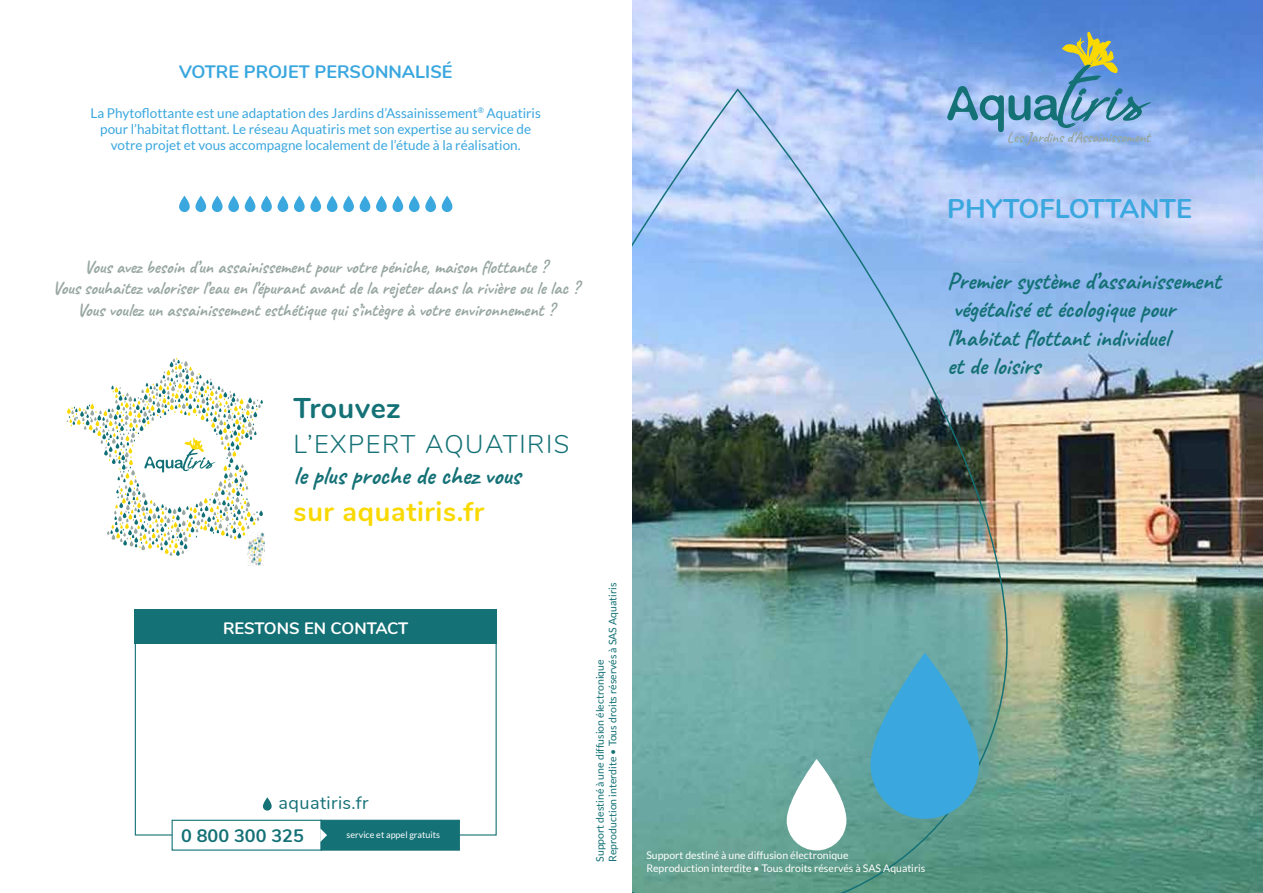
<style>
.page{position:relative;width:1263px;height:893px;background:#fff}
.page>*{position:absolute;margin:0;border:0;box-sizing:border-box;transform-origin:0 0}
.t1{font:700 28.5px "Nunito";letter-spacing:.015em;color:#147176}
.t2{font:700 27px "Nunito";letter-spacing:.025em;color:#f9d900}
.t3{font:700 27px "Nunito";color:#3aa7df}
.t4{font:700 25.5px "Caveat";color:#147176}
.t5{font:300 25.5px "Nunito";letter-spacing:.06em;color:#147176}
.t6{font:700 24px/28.5px "Caveat";color:#147176}
.t7{font:700 18px/21.6px "Caveat";color:#98a7a1;text-align:center}
.t8{font:700 18px "Nunito";color:#3aa7df}
.t9{font:18px "Nunito";letter-spacing:.025em;color:#147176}
.t10{font:700 18px "Nunito";color:#147176}
.t11{font:700 16.5px "Nunito";letter-spacing:-.01em;color:#fff}
.t12{font:13.5px/16.2px "Lato";color:#3aa7df;text-align:center}
.t13{font:10.5px/12.6px "Lato";color:#147176}
.t14{font:10.5px/12.6px "Lato";color:#fff}
.t15{font:9px "Lato";color:#fff}
</style>
<div class="page">
<img style="left:632px;top:0;width:631px;height:893px">
<img style="left:632px;top:89px;width:376px;height:804px">
<svg style="left:870px;top:653px;width:109px;height:166px;background:#44a6d1"></svg>
<svg style="left:787px;top:759px;width:59px;height:91px"></svg>
<svg style="left:947px;top:32px;width:205px;height:113px;background:#77a2d0"></svg>
<svg style="left:67px;top:358px;width:196px;height:198px"></svg>
<svg style="left:263px;top:797px;width:9px;height:14px"></svg>
<div style="left:135px;top:609px;width:362px;height:35px;background:#147176"></div>
<div style="left:172px;top:820px;width:150px;height:31px;background:#fff;border:1px solid #147176"></div>
<div style="left:320px;top:820px;width:140px;height:31px;background:#147176;border:1px solid #147176"></div>
<svg style="left:320px;top:828px;width:7px;height:14px"></svg>
<svg style="left:360px;top:196px;width:10px;height:16px"></svg>
<svg style="left:327px;top:196px;width:10px;height:16px"></svg>
<svg style="left:343px;top:196px;width:11px;height:16px"></svg>
<svg style="left:310px;top:196px;width:11px;height:16px"></svg>
<svg style="left:278px;top:196px;width:10px;height:16px"></svg>
<svg style="left:294px;top:196px;width:11px;height:16px"></svg>
<svg style="left:261px;top:196px;width:11px;height:16px"></svg>
<svg style="left:228px;top:196px;width:11px;height:16px"></svg>
<svg style="left:245px;top:196px;width:10px;height:16px"></svg>
<svg style="left:212px;top:196px;width:11px;height:16px"></svg>
<svg style="left:179px;top:196px;width:11px;height:16px"></svg>
<svg style="left:195px;top:196px;width:11px;height:16px"></svg>
<svg style="left:425px;top:196px;width:11px;height:16px"></svg>
<svg style="left:442px;top:196px;width:10px;height:16px"></svg>
<svg style="left:409px;top:196px;width:11px;height:16px"></svg>
<svg style="left:376px;top:196px;width:11px;height:16px"></svg>
<svg style="left:392px;top:196px;width:11px;height:16px"></svg>
<img style="left:248px;top:533px;width:16px;height:33px">
<p class="t8" style="left:179px;top:58px;width:275px">VOTRE PROJET PERSONNALISÉ</p>
<p class="t12" style="left:91px;top:105px;width:452px">La Phytoflottante est une adaptation des Jardins d’Assainissement<sup>®</sup> Aquatiris pour l’habitat flottant. Le réseau Aquatiris met son expertise au service de votre projet et vous accompagne localement de l’étude à la réalisation.</p>
<p class="t7" style="left:52px;top:256px;width:528px">Vous avez besoin d’un assainissement pour votre péniche, maison flottante ?<br>Vous souhaitez valoriser l’eau en l’épurant avant de la rejeter dans la rivière ou le lac ?<br>Vous voulez un assainissement esthétique qui s’intègre à votre environnement ?</p>
<h1 class="t1" style="left:294px;top:387px;width:109px">Trouvez</h1>
<h3 class="t5" style="left:294px;top:425px;width:277px">L’EXPERT AQUATIRIS</h3>
<h3 class="t4" style="left:294px;top:460px;width:228px">le plus proche de chez vous</h3>
<h2 class="t2" style="left:294px;top:492px;width:192px">sur aquatiris.fr</h2>
<p class="t11" style="left:223px;top:616px;width:187px">RESTONS EN CONTACT</p>
<p class="t9" style="left:279px;top:790px;width:92px">aquatiris.fr</p>
<p class="t10" style="left:181px;top:822px;width:124px">0 800 300 325</p>
<p class="t15" style="left:346px;top:830px;width:95px">service et appel gratuits</p>
<p class="t13" style="left:594px;top:862px;width:281px;rotate:-90deg">Support destiné à une diffusion électronique<br>Reproduction interdite • Tous droits réservés à SAS Aquatiris</p>
<h2 class="t3" style="left:947px;top:188px;width:246px">PHYTOFLOTTANTE</h2>
<h3 class="t6" style="left:947px;top:266px;width:275px">Premier système d’assainissement végétalisé et écologique pour l’habitat flottant individuel<br>et de loisirs</h3>
<p class="t14" style="left:646px;top:849px;width:281px">Support destiné à une diffusion électronique<br>Reproduction interdite • Tous droits réservés à SAS Aquatiris</p>
</div>
